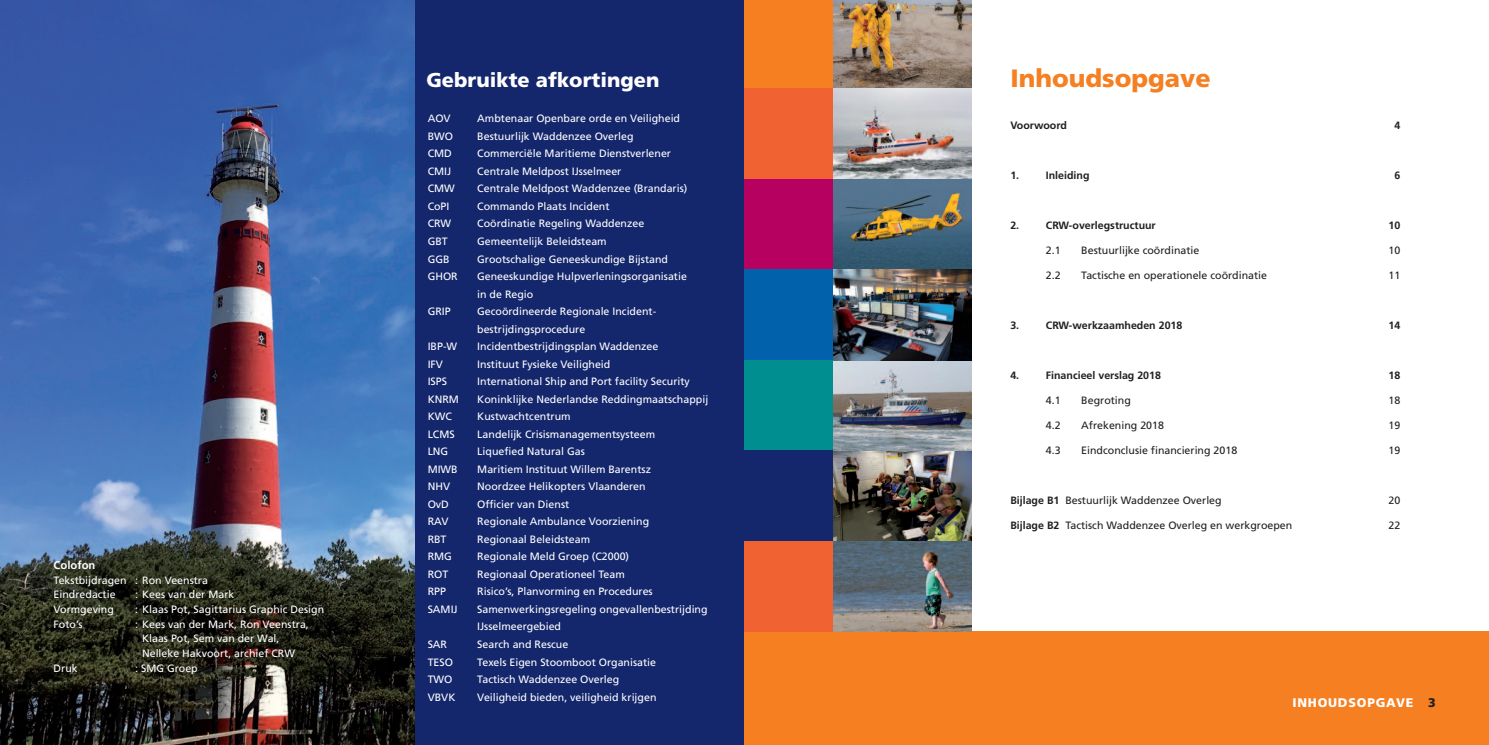
<style>
.page{position:relative;width:1489px;height:745px;background:#fff}
.page>*{position:absolute;margin:0;border:0;box-sizing:border-box;transform-origin:0 0}
.t1{font:900 25px "Frutiger LT Std";color:#f57f21}
.t2{font:900 20px "Frutiger LT Std";color:#fff}
.t3{font:900 12.5px "Frutiger LT Std";letter-spacing:.06em;color:#fff}
.t4{font:700 11.25px "Frutiger LT Std";color:#fff}
.t5{font:10.62px/14.8px "Frutiger LT Std";color:#fff}
.t6{font:10.62px "Frutiger LT Std";color:#231f20}
.t7{font:700 10.62px "Frutiger LT Std";color:#231f20}
.s1{color:#231f20}
.s2{font-weight:700}
</style>
<div class="page">
<img style="left:0;top:0;width:415px;height:744px">
<div style="left:415px;top:0;width:329px;height:744px;background:#15276c"></div>
<div style="left:744px;top:631px;width:744px;height:113px;background:#f57f21"></div>
<img style="left:833px;top:0;width:138px;height:631px">
<div style="left:744px;top:360px;width:89px;height:90px;background:#008e91"></div>
<div style="left:744px;top:0;width:89px;height:89px;background:#f57f21"></div>
<div style="left:744px;top:89px;width:89px;height:90px;background:#f16232"></div>
<div style="left:744px;top:179px;width:89px;height:90px;background:#b70161"></div>
<div style="left:744px;top:269px;width:89px;height:91px;background:#0161ab"></div>
<div style="left:744px;top:450px;width:89px;height:90px;background:#15276c"></div>
<div style="left:744px;top:540px;width:89px;height:91px;background:#f16232"></div>
<p class="t4" style="left:54px;top:560px;width:43px">Colofon</p>
<p class="t5" style="left:54px;top:573px;width:156px">Tekstbijdragen : Ron Veenstra<br>Eindredactie</p>
<p class="t5" style="left:135px;top:587px;width:101px">: Kees van der Mark</p>
<p class="t5" style="left:54px;top:602px;width:62px">Vormgeving</p>
<p class="t5" style="left:135px;top:602px;width:190px">: Klaas Pot, Sagittarius Graphic Design</p>
<p class="t5" style="left:54px;top:617px;width:30px">Foto’s</p>
<p class="t5" style="left:142px;top:617px;width:168px;text-indent:-7px">: Kees van der Mark, Ron Veenstra,<br>Klaas Pot, Sem van der Wal,<br>Nelleke Hakvoort, archief CRW</p>
<p class="t5" style="left:54px;top:661px;width:26px">Druk</p>
<p class="t5" style="left:135px;top:661px;width:64px">: SMG Groep</p>
<h1 class="t1" style="left:1010px;top:68px;width:202px">Inhoudsopgave</h1>
<p class="t7" style="left:1010px;top:120px;width:58px">Voorwoord</p>
<p class="t7" style="left:1394px;top:120px;width:7px">4</p>
<h2 class="t2" style="left:426px;top:71px;width:234px">Gebruikte afkortingen</h2>
<p class="t5" style="left:427px;top:112px;width:25px">AOV</p>
<p class="t5" style="left:477px;top:112px;width:204px">Ambtenaar Openbare orde en Veiligheid</p>
<p class="t5" style="left:427px;top:129px;width:27px">BWO</p>
<p class="t5" style="left:477px;top:129px;width:158px">Bestuurlijk Waddenzee Overleg</p>
<p class="t5" style="left:427px;top:147px;width:26px">CMD</p>
<p class="t5" style="left:477px;top:147px;width:195px">Commerciële Maritieme Dienstverlener</p>
<p class="t5" style="left:427px;top:164px;width:25px">CMIJ</p>
<p class="t5" style="left:477px;top:164px;width:146px">Centrale Meldpost IJsselmeer</p>
<p class="t5" style="left:427px;top:182px;width:29px">CMW</p>
<p class="t5" style="left:477px;top:182px;width:211px">Centrale Meldpost Waddenzee (Brandaris)</p>
<p class="t5" style="left:427px;top:199px;width:23px">CoPI</p>
<p class="t5" style="left:477px;top:199px;width:134px">Commando Plaats Incident</p>
<p class="t5" style="left:427px;top:217px;width:25px">CRW</p>
<p class="t5" style="left:477px;top:217px;width:168px">Coördinatie Regeling Waddenzee</p>
<p class="t5" style="left:427px;top:234px;width:22px">GBT</p>
<p class="t5" style="left:477px;top:234px;width:131px">Gemeentelijk Beleidsteam</p>
<p class="t5" style="left:427px;top:252px;width:23px">GGB</p>
<p class="t5" style="left:477px;top:252px;width:192px">Grootschalige Geneeskundige Bijstand</p>
<p class="t5" style="left:427px;top:269px;width:32px">GHOR</p>
<p class="t5" style="left:477px;top:268px;width:211px;line-height:17.5px">Geneeskundige Hulpverleningsorganisatie in de Regio</p>
<p class="t5" style="left:427px;top:304px;width:25px">GRIP</p>
<p class="t5" style="left:477px;top:303px;width:180px;line-height:17.5px">Gecoördineerde Regionale Incident&shy;bestrijdingsprocedure</p>
<p class="t5" style="left:427px;top:339px;width:31px">IBP-W</p>
<p class="t5" style="left:477px;top:339px;width:183px">Incidentbestrijdingsplan Waddenzee</p>
<p class="t5" style="left:427px;top:357px;width:17px">IFV</p>
<p class="t5" style="left:477px;top:357px;width:135px">Instituut Fysieke Veiligheid</p>
<p class="t5" style="left:427px;top:374px;width:21px">ISPS</p>
<p class="t5" style="left:477px;top:374px;width:214px">International Ship and Port facility Security</p>
<p class="t5" style="left:427px;top:392px;width:33px">KNRM</p>
<p class="t5" style="left:477px;top:392px;width:232px">Koninklijke Nederlandse Reddingmaatschappij</p>
<p class="t5" style="left:427px;top:409px;width:26px">KWC</p>
<p class="t5" style="left:477px;top:409px;width:95px">Kustwachtcentrum</p>
<p class="t5" style="left:427px;top:427px;width:29px">LCMS</p>
<p class="t5" style="left:477px;top:427px;width:179px">Landelijk Crisismanagementsysteem</p>
<p class="t5" style="left:427px;top:444px;width:22px">LNG</p>
<p class="t5" style="left:477px;top:444px;width:109px">Liquefied Natural Gas</p>
<p class="t5" style="left:427px;top:462px;width:32px">MIWB</p>
<p class="t5" style="left:477px;top:462px;width:175px">Maritiem Instituut Willem Barentsz</p>
<p class="t5" style="left:427px;top:479px;width:24px">NHV</p>
<p class="t5" style="left:477px;top:479px;width:170px">Noordzee Helikopters Vlaanderen</p>
<p class="t5" style="left:427px;top:497px;width:23px">OvD</p>
<p class="t5" style="left:477px;top:497px;width:93px">Officier van Dienst</p>
<p class="t5" style="left:427px;top:514px;width:22px">RAV</p>
<p class="t5" style="left:477px;top:514px;width:173px">Regionale Ambulance Voorziening</p>
<p class="t5" style="left:427px;top:532px;width:20px">RBT</p>
<p class="t5" style="left:477px;top:532px;width:114px">Regionaal Beleidsteam</p>
<p class="t5" style="left:427px;top:549px;width:26px">RMG</p>
<p class="t5" style="left:477px;top:549px;width:153px">Regionale Meld Groep (C2000)</p>
<p class="t5" style="left:427px;top:567px;width:22px">ROT</p>
<p class="t5" style="left:477px;top:567px;width:149px">Regionaal Operationeel Team</p>
<p class="t5" style="left:427px;top:584px;width:20px">RPP</p>
<p class="t5" style="left:477px;top:584px;width:177px">Risico’s, Planvorming en Procedures</p>
<p class="t5" style="left:427px;top:602px;width:32px">SAMIJ</p>
<p class="t5" style="left:477px;top:601px;width:232px;line-height:17.5px">Samenwerkingsregeling ongevallenbestrijding<br>IJsselmeergebied</p>
<p class="t5" style="left:427px;top:637px;width:21px">SAR</p>
<p class="t5" style="left:477px;top:637px;width:92px">Search and Rescue</p>
<p class="t5" style="left:427px;top:654px;width:27px">TESO</p>
<p class="t5" style="left:477px;top:654px;width:180px">Texels Eigen Stoomboot Organisatie</p>
<p class="t5" style="left:427px;top:672px;width:26px">TWO</p>
<p class="t5" style="left:477px;top:672px;width:143px">Tactisch Waddenzee Overleg</p>
<p class="t5" style="left:427px;top:689px;width:29px">VBVK</p>
<p class="t5" style="left:477px;top:689px;width:181px">Veiligheid bieden, veiligheid krijgen</p>
<p class="t3" style="left:1292px;top:697px;width:145px">INHOUDSOPGAVE <span class="s1">3</span></p>
<p class="t7" style="left:1010px;top:170px;width:10px">1.</p>
<p class="t7" style="left:1045px;top:170px;width:45px">Inleiding</p>
<p class="t7" style="left:1394px;top:170px;width:7px">6</p>
<p class="t7" style="left:1010px;top:220px;width:10px">2.</p>
<p class="t7" style="left:1045px;top:220px;width:111px">CRW-overlegstructuur</p>
<p class="t7" style="left:1388px;top:220px;width:13px">10</p>
<p class="t6" style="left:1045px;top:245px;width:16px">2.1</p>
<p class="t6" style="left:1081px;top:245px;width:120px">Bestuurlijke coördinatie</p>
<p class="t6" style="left:1388px;top:245px;width:13px">10</p>
<p class="t6" style="left:1045px;top:270px;width:16px">2.2</p>
<p class="t6" style="left:1081px;top:270px;width:187px">Tactische en operationele coördinatie</p>
<p class="t6" style="left:1388px;top:270px;width:13px">11</p>
<p class="t7" style="left:1010px;top:320px;width:10px">3.</p>
<p class="t7" style="left:1045px;top:320px;width:138px">CRW-werkzaamheden 2018</p>
<p class="t7" style="left:1388px;top:320px;width:13px">14</p>
<p class="t7" style="left:1010px;top:370px;width:10px">4.</p>
<p class="t7" style="left:1045px;top:370px;width:117px">Financieel verslag 2018</p>
<p class="t7" style="left:1388px;top:370px;width:13px">18</p>
<p class="t6" style="left:1045px;top:395px;width:16px">4.1</p>
<p class="t6" style="left:1081px;top:395px;width:51px">Begroting</p>
<p class="t6" style="left:1388px;top:395px;width:13px">18</p>
<p class="t6" style="left:1045px;top:420px;width:16px">4.2</p>
<p class="t6" style="left:1081px;top:420px;width:84px">Afrekening 2018</p>
<p class="t6" style="left:1388px;top:420px;width:13px">19</p>
<p class="t6" style="left:1045px;top:445px;width:16px">4.3</p>
<p class="t6" style="left:1081px;top:445px;width:157px">Eindconclusie financiering 2018</p>
<p class="t6" style="left:1388px;top:445px;width:13px">19</p>
<p class="t6" style="left:1010px;top:495px;width:213px"><span class="s2">Bijlage B1</span> Bestuurlijk Waddenzee Overleg</p>
<p class="t6" style="left:1388px;top:495px;width:13px">20</p>
<p class="t6" style="left:1010px;top:520px;width:283px"><span class="s2">Bijlage B2</span> Tactisch Waddenzee Overleg en werkgroepen</p>
<p class="t6" style="left:1388px;top:520px;width:13px">22</p>
</div>
